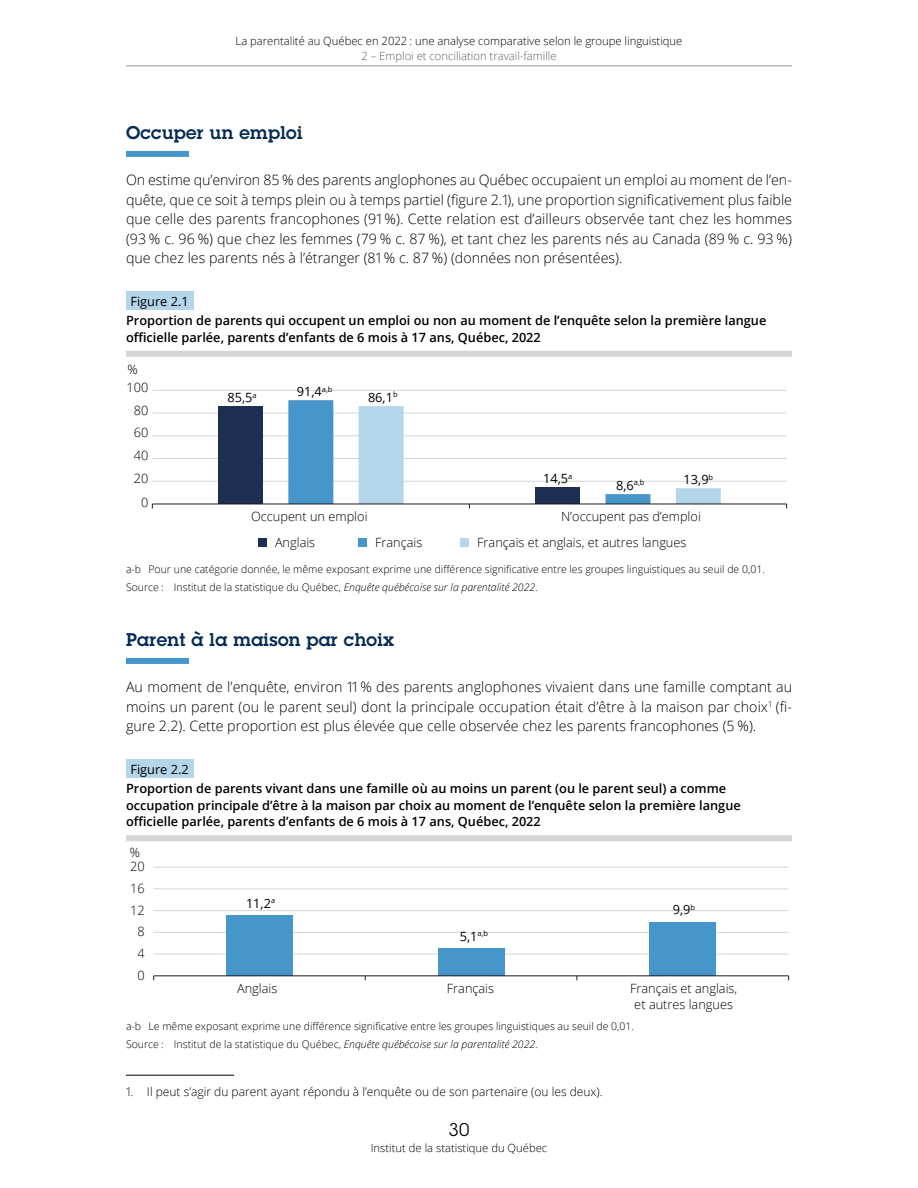
<style>
.page{position:relative;width:918px;height:1188px;background:#fff}
.page>*{position:absolute;margin:0;border:0;box-sizing:border-box;transform-origin:0 0}
.t1{font:600 18px "Lubalin Graph Std";letter-spacing:.02em;color:#052b56}
.t2{font:18px "Lubalin Graph Std";color:#000}
.t3{font:300 14.25px/19.5px "Open Sans";color:#000;text-align:justify}
.t4{font:600 12.75px/16.5px "Open Sans";color:#000}
.t5{font:300 12.75px/16.5px "Open Sans";color:#000;text-align:center}
.t6{font:12.75px "Open Sans";color:#000}
.t7{font:300 12px "Open Sans";color:#000}
.t8{font:300 11.25px "Open Sans";color:#000}
.t9{font:300 11.25px "Open Sans";color:#5f6060}
.t10{font:300 10.5px/18px "Open Sans";color:#000}
.t11{font:7.5px "Open Sans";color:#000}
.s1{font-style:italic}
</style>
<div class="page">
<hr style="left:126px;top:66px;width:666px;height:1px;background:#969798">
<div style="left:126px;top:151px;width:63px;height:6px;background:#4597cb"></div>
<div style="left:126px;top:658px;width:63px;height:6px;background:#4597cb"></div>
<hr style="left:126px;top:1075px;width:108px;height:1px;background:#000">
<div style="left:126px;top:292px;width:67px;height:18px;background:#b5d5ea"></div>
<div style="left:126px;top:351px;width:666px;height:6px;background:#d4d5d5"></div>
<div style="left:258px;top:538px;width:9px;height:9px;background:#1c2e52"></div>
<div style="left:358px;top:538px;width:9px;height:9px;background:#4696cb"></div>
<div style="left:460px;top:538px;width:9px;height:9px;background:#b5d5ea"></div>
<hr style="left:152px;top:390px;width:635px;height:1px;background:#d4d5d5">
<hr style="left:152px;top:413px;width:635px;height:1px;background:#d4d5d5">
<hr style="left:152px;top:436px;width:635px;height:1px;background:#d4d5d5">
<hr style="left:152px;top:458px;width:635px;height:1px;background:#d4d5d5">
<hr style="left:152px;top:481px;width:635px;height:1px;background:#d4d5d5">
<div style="left:218px;top:407px;width:45px;height:97px;background:#1c2e52"></div>
<hr style="left:152px;top:504px;width:635px;height:1px;background:#1d1d1b">
<svg style="left:288px;top:400px;width:433px;height:108px"></svg>
<div style="left:126px;top:760px;width:67px;height:18px;background:#b5d5ea"></div>
<div style="left:126px;top:835px;width:666px;height:6px;background:#d4d5d5"></div>
<hr style="left:154px;top:867px;width:635px;height:1px;background:#d4d5d5">
<hr style="left:154px;top:889px;width:635px;height:1px;background:#d4d5d5">
<hr style="left:154px;top:910px;width:635px;height:1px;background:#d4d5d5">
<hr style="left:154px;top:932px;width:635px;height:1px;background:#d4d5d5">
<hr style="left:154px;top:954px;width:635px;height:1px;background:#d4d5d5">
<div style="left:226px;top:915px;width:67px;height:61px;background:#4696cb"></div>
<div style="left:438px;top:948px;width:66px;height:28px;background:#4696cb"></div>
<div style="left:650px;top:922px;width:66px;height:54px;background:#4696cb"></div>
<hr style="left:154px;top:976px;width:635px;height:1px;background:#1d1d1b">
<p class="t8" style="left:236px;top:33px;width:448px">La parentalité au Québec en 2022 : une analyse comparative selon le groupe linguistique</p>
<p class="t9" style="left:361px;top:48px;width:197px">2 – Emploi et conciliation travail-famille</p>
<p class="t1" style="left:126px;top:121px;width:178px">Occuper un emploi</p>
<p class="t3" style="left:126px;top:170px;width:668px">On estime qu’environ 85 % des parents anglophones au Québec occupaient un emploi au moment de l’en&shy;quête, que ce soit à temps plein ou à temps partiel (figure 2.1), une proportion significativement plus faible que celle des parents francophones (91 %). Cette relation est d’ailleurs observée tant chez les hommes (93 % c. 96 %) que chez les femmes (79 % c. 87 %), et tant chez les parents nés au Canada (89 % c. 93 %) que chez les parents nés à l’étranger (81 % c. 87 %) (données non présentées).</p>
<p class="t6" style="left:130px;top:292px;width:60px">Figure 2.1</p>
<p class="t4" style="left:126px;top:312px;width:642px">Proportion de parents qui occupent un emploi ou non au moment de l’enquête selon la première langue officielle parlée, parents d’enfants de 6 mois à 17 ans, Québec, 2022</p>
<p class="t5" style="left:128px;top:361px;width:12px">%</p>
<p class="t5" style="left:126px;top:379px;width:23px">100</p>
<p class="t5" style="left:134px;top:401px;width:16px">80</p>
<p class="t5" style="left:134px;top:424px;width:16px">60</p>
<p class="t5" style="left:134px;top:447px;width:16px">40</p>
<p class="t5" style="left:134px;top:470px;width:16px">20</p>
<p class="t5" style="left:141px;top:494px;width:9px">0</p>
<p class="t6" style="left:227px;top:389px;width:31px">85,5<sup>a</sup></p>
<p class="t11" style="left:322px;top:384px;width:12px">a,b</p>
<p class="t6" style="left:297px;top:382px;width:27px">91,4</p>
<p class="t11" style="left:393px;top:390px;width:6px">b</p>
<p class="t6" style="left:368px;top:388px;width:27px">86,1</p>
<p class="t6" style="left:543px;top:470px;width:27px">14,5</p>
<p class="t11" style="left:634px;top:478px;width:12px">a,b</p>
<p class="t11" style="left:568px;top:471px;width:6px">a</p>
<p class="t6" style="left:616px;top:476px;width:19px">8,6</p>
<p class="t6" style="left:684px;top:470px;width:31px">13,9<sup>b</sup></p>
<p class="t5" style="left:251px;top:508px;width:118px">Occupent un emploi</p>
<p class="t5" style="left:561px;top:508px;width:141px">N’occupent pas d’emploi</p>
<p class="t5" style="left:275px;top:534px;width:42px">Anglais</p>
<p class="t5" style="left:375px;top:534px;width:49px">Français</p>
<p class="t5" style="left:477px;top:534px;width:211px">Français et anglais, et autres langues</p>
<p class="t10" style="left:126px;top:560px;width:640px">a-b Pour une catégorie donnée, le même exposant exprime une différence significative entre les groupes linguistiques au seuil de 0,01.<br>Source : Institut de la statistique du Québec, <span class="s1">Enquête québécoise sur la parentalité 2022</span>.</p>
<p class="t1" style="left:126px;top:628px;width:270px">Parent à la maison par choix</p>
<p class="t3" style="left:126px;top:677px;width:668px">Au moment de l’enquête, environ 11 % des parents anglophones vivaient dans une famille comptant au moins un parent (ou le parent seul) dont la principale occupation était d’être à la maison par choix<sup>1</sup> (fi&shy;gure 2.2). Cette proportion est plus élevée que celle observée chez les parents francophones (5 %).</p>
<p class="t6" style="left:130px;top:760px;width:60px">Figure 2.2</p>
<p class="t4" style="left:126px;top:780px;width:616px">Proportion de parents vivant dans une famille où au moins un parent (ou le parent seul) a comme occupation principale d’être à la maison par choix au moment de l’enquête selon la première langue officielle parlée, parents d’enfants de 6 mois à 17 ans, Québec, 2022</p>
<p class="t5" style="left:130px;top:844px;width:12px">%</p>
<p class="t5" style="left:130px;top:858px;width:16px">20</p>
<p class="t5" style="left:130px;top:880px;width:16px">16</p>
<p class="t5" style="left:130px;top:901px;width:16px">12</p>
<p class="t5" style="left:137px;top:923px;width:9px">8</p>
<p class="t5" style="left:137px;top:945px;width:9px">4</p>
<p class="t5" style="left:137px;top:967px;width:9px">0</p>
<p class="t6" style="left:246px;top:894px;width:31px">11,2<sup>a</sup></p>
<p class="t6" style="left:460px;top:927px;width:30px">5,1<sup>a,b</sup></p>
<p class="t6" style="left:673px;top:901px;width:24px">9,9<sup>b</sup></p>
<p class="t5" style="left:237px;top:980px;width:42px">Anglais</p>
<p class="t5" style="left:447px;top:980px;width:49px">Français</p>
<p class="t5" style="left:630px;top:980px;width:109px">Français et anglais, et autres langues</p>
<p class="t10" style="left:126px;top:1017px;width:509px">a-b Le même exposant exprime une différence significative entre les groupes linguistiques au seuil de 0,01.<br>Source : Institut de la statistique du Québec, <span class="s1">Enquête québécoise sur la parentalité 2022</span>.</p>
<p class="t7" style="left:126px;top:1084px;width:478px">1. Il peut s’agir du parent ayant répondu à l’enquête ou de son partenaire (ou les deux).</p>
<p class="t2" style="left:449px;top:1118px;width:22px">30</p>
<p class="t8" style="left:371px;top:1140px;width:178px">Institut de la statistique du Québec</p>
</div>
